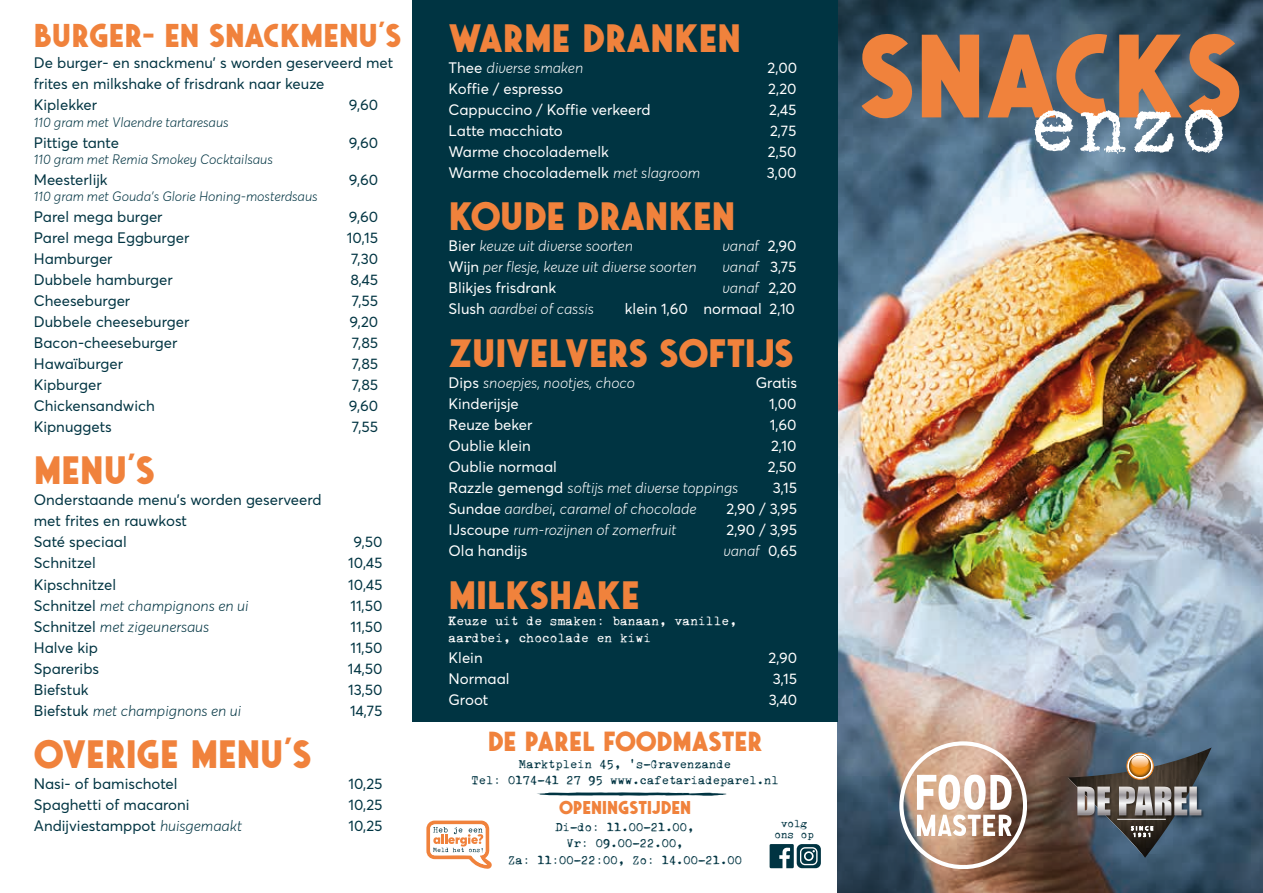
<style>
.page{position:relative;width:1263px;height:893px;background:#fff}
.page>*{position:absolute;margin:0;border:0;box-sizing:border-box;transform-origin:0 0}
.t1{font:700 118.35px "Saveur Sans";color:#f0823c}
.t2{font:77.25px "Swissa Piccola";color:#fff}
.t3{font:700 39.6px "Saveur Sans";color:#f0823c}
.t4{font:700 33px "Saveur Sans";color:#f0823c}
.t5{font:700 27.6px "Saveur Sans";color:#f0823c}
.t6{font:700 18.6px "Saveur Sans";color:#f0823c}
.t7{font:15px/21px "Averta";color:#003442}
.t8{font:15px "Averta";color:#fff}
.t9{font:italic 300 15px "Averta";color:#fff}
.t10{font:italic 300 15px "Averta";color:#003442}
.t11{font:italic 300 13.5px "Averta";color:#003442}
.t12{font:12px/16.5px "Swissa Piccola";color:#fff}
.t13{font:11.25px/16.5px "Swissa Piccola";color:#003442;text-align:center}
.t14{font:10.05px/10.5px "Swissa Piccola";color:#003442;text-align:center}
.s1{font-weight:400;font-style:normal}
.s2{font-weight:300;font-style:italic}
</style>
<div class="page">
<img style="left:838px;top:0;width:425px;height:893px">
<div style="left:412px;top:0;width:426px;height:722px;background:#003442"></div>
<svg style="left:537px;top:792px;width:190px;height:4px"></svg>
<img style="left:1068px;top:747px;width:143px;height:111px">
<svg style="left:1127px;top:753px;width:26px;height:26px"></svg>
<div style="left:1126px;top:753px;width:27px;height:26px;border:1px solid #f08015;border-radius:50%"></div>
<svg style="left:1129px;top:755px;width:22px;height:22px"></svg>
<svg style="left:1131px;top:755px;width:17px;height:13px"></svg>
<img style="left:1201px;top:785px;width:4px;height:34px">
<svg style="left:1067px;top:777px;width:134px;height:81px"></svg>
<svg style="left:426px;top:821px;width:66px;height:48px"></svg>
<svg style="left:899px;top:741px;width:128px;height:128px"></svg>
<svg style="left:770px;top:844px;width:51px;height:24px"></svg>
<h3 class="t4" style="left:34px;top:17px;width:369px">BURGER- EN SNACKMENU’S</h3>
<p class="t7" style="left:34px;top:52px;width:361px">De burger- en snackmenu’ s worden geserveerd met frites en milkshake of frisdrank naar keuze<br>Kiplekker</p>
<h3 class="t3" style="left:448px;top:16px;width:294px">WARME DRANKEN</h3>
<p class="t9" style="left:448px;top:58px;width:136px"><span class="s1">Thee</span> diverse smaken</p>
<p class="t8" style="left:768px;top:58px;width:31px">2,00</p>
<p class="t8" style="left:448px;top:79px;width:116px">Koffie / espresso</p>
<p class="t8" style="left:768px;top:79px;width:30px">2,20</p>
<p class="t8" style="left:448px;top:100px;width:204px">Cappuccino / Koffie verkeerd</p>
<p class="t8" style="left:769px;top:100px;width:29px">2,45</p>
<p class="t8" style="left:448px;top:121px;width:116px">Latte macchiato</p>
<p class="t8" style="left:770px;top:121px;width:28px">2,75</p>
<p class="t8" style="left:448px;top:142px;width:162px">Warme chocolademelk</p>
<p class="t8" style="left:768px;top:142px;width:30px">2,50</p>
<p class="t8" style="left:448px;top:163px;width:253px">Warme chocolademelk <span class="s2">met slagroom</span></p>
<p class="t8" style="left:767px;top:163px;width:31px">3,00</p>
<h3 class="t3" style="left:448px;top:195px;width:288px">KOUDE DRANKEN</h3>
<p class="t9" style="left:448px;top:237px;width:186px"><span class="s1">Bier</span> keuze uit diverse soorten</p>
<p class="t9" style="left:723px;top:237px;width:75px">vanaf <span class="s1">2,90</span></p>
<p class="t9" style="left:448px;top:258px;width:250px"><span class="s1">Wijn</span> per flesje, keuze uit diverse soorten</p>
<p class="t9" style="left:723px;top:258px;width:75px">vanaf <span class="s1">3,75</span></p>
<p class="t8" style="left:449px;top:279px;width:109px">Blikjes frisdrank</p>
<p class="t9" style="left:723px;top:279px;width:75px">vanaf <span class="s1">2,20</span></p>
<p class="t9" style="left:449px;top:300px;width:147px"><span class="s1">Slush</span> aardbei of cassis</p>
<p class="t8" style="left:625px;top:300px;width:172px">klein 1,60 normaal 2,10</p>
<h3 class="t3" style="left:448px;top:331px;width:347px">ZUIVELVERS SOFTIJS</h3>
<p class="t9" style="left:448px;top:373px;width:188px"><span class="s1">Dips</span> snoepjes, nootjes, choco</p>
<p class="t8" style="left:756px;top:373px;width:43px">Gratis</p>
<p class="t8" style="left:448px;top:394px;width:72px">Kinderijsje</p>
<p class="t8" style="left:769px;top:394px;width:29px">1,00</p>
<p class="t8" style="left:448px;top:415px;width:86px">Reuze beker</p>
<p class="t8" style="left:770px;top:415px;width:28px">1,60</p>
<p class="t8" style="left:448px;top:436px;width:84px">Oublie klein</p>
<p class="t8" style="left:771px;top:436px;width:27px">2,10</p>
<p class="t8" style="left:448px;top:457px;width:110px">Oublie normaal</p>
<p class="t8" style="left:768px;top:457px;width:30px">2,50</p>
<p class="t9" style="left:448px;top:478px;width:291px"><span class="s1">Razzle gemengd</span> softijs met diverse toppings</p>
<p class="t8" style="left:773px;top:478px;width:26px">3,15</p>
<p class="t9" style="left:448px;top:499px;width:250px"><span class="s1">Sundae</span> aardbei<span class="s1">,</span> caramel of chocolade</p>
<p class="t8" style="left:727px;top:499px;width:72px">2,90 / 3,95</p>
<p class="t9" style="left:448px;top:520px;width:230px"><span class="s1">IJscoupe</span> rum-rozijnen of zomerfruit</p>
<p class="t8" style="left:727px;top:520px;width:72px">2,90 / 3,95</p>
<p class="t8" style="left:448px;top:541px;width:80px">Ola handijs</p>
<p class="t9" style="left:723px;top:541px;width:75px">vanaf <span class="s1">0,65</span></p>
<h3 class="t3" style="left:448px;top:573px;width:193px">MILKSHAKE</h3>
<p class="t12" style="left:448px;top:614px;width:290px">Keuze uit de smaken: banaan, vanille, aardbei, chocolade en kiwi</p>
<p class="t8" style="left:448px;top:648px;width:36px">Klein</p>
<p class="t8" style="left:769px;top:648px;width:30px">2,90</p>
<p class="t8" style="left:448px;top:669px;width:63px">Normaal</p>
<p class="t8" style="left:773px;top:669px;width:26px">3,15</p>
<p class="t8" style="left:448px;top:690px;width:41px">Groot</p>
<p class="t8" style="left:769px;top:690px;width:30px">3,40</p>
<h3 class="t5" style="left:488px;top:726px;width:276px">DE PAREL FOODMASTER</h3>
<p class="t7" style="left:349px;top:94px;width:31px">9,60</p>
<p class="t11" style="left:34px;top:113px;width:196px">110 gram met Vlaendre tartaresaus</p>
<p class="t7" style="left:34px;top:132px;width:87px">Pittige tante</p>
<p class="t7" style="left:349px;top:132px;width:31px">9,60</p>
<p class="t11" style="left:34px;top:151px;width:241px">110 gram met Remia Smokey Cocktailsaus</p>
<p class="t7" style="left:34px;top:169px;width:75px">Meesterlijk</p>
<p class="t7" style="left:349px;top:169px;width:31px">9,60</p>
<p class="t11" style="left:34px;top:188px;width:285px">110 gram met Gouda’s Glorie Honing-mosterdsaus</p>
<p class="t7" style="left:34px;top:206px;width:130px">Parel mega burger</p>
<p class="t7" style="left:349px;top:206px;width:31px">9,60</p>
<p class="t7" style="left:34px;top:227px;width:157px">Parel mega Eggburger</p>
<p class="t7" style="left:347px;top:227px;width:33px">10,15</p>
<p class="t7" style="left:34px;top:248px;width:80px">Hamburger</p>
<p class="t7" style="left:351px;top:248px;width:29px">7,30</p>
<p class="t7" style="left:34px;top:269px;width:140px">Dubbele hamburger</p>
<p class="t7" style="left:350px;top:269px;width:29px">8,45</p>
<p class="t7" style="left:34px;top:290px;width:98px">Cheeseburger</p>
<p class="t7" style="left:352px;top:290px;width:28px">7,55</p>
<p class="t7" style="left:34px;top:311px;width:157px">Dubbele cheeseburger</p>
<p class="t7" style="left:350px;top:311px;width:30px">9,20</p>
<p class="t7" style="left:34px;top:332px;width:145px">Bacon-cheeseburger</p>
<p class="t7" style="left:352px;top:332px;width:28px">7,85</p>
<p class="t7" style="left:34px;top:353px;width:91px">Hawaïburger</p>
<p class="t7" style="left:352px;top:353px;width:28px">7,85</p>
<p class="t7" style="left:34px;top:374px;width:69px">Kipburger</p>
<p class="t7" style="left:352px;top:374px;width:28px">7,85</p>
<p class="t7" style="left:34px;top:395px;width:122px">Chickensandwich</p>
<p class="t7" style="left:349px;top:395px;width:31px">9,60</p>
<p class="t7" style="left:34px;top:416px;width:79px">Kipnuggets</p>
<p class="t7" style="left:352px;top:416px;width:28px">7,55</p>
<h3 class="t3" style="left:34px;top:449px;width:123px">MENU’S</h3>
<p class="t7" style="left:34px;top:490px;width:289px">Onderstaande menu’s worden geserveerd met frites en rauwkost<br>Saté speciaal</p>
<p class="t7" style="left:353px;top:532px;width:31px">9,50</p>
<p class="t7" style="left:34px;top:553px;width:64px">Schnitzel</p>
<p class="t7" style="left:348px;top:553px;width:36px">10,45</p>
<p class="t7" style="left:34px;top:574px;width:84px">Kipschnitzel</p>
<p class="t7" style="left:348px;top:574px;width:36px">10,45</p>
<p class="t10" style="left:34px;top:596px;width:216px"><span class="s1">Schnitzel</span> met champignons en ui</p>
<p class="t7" style="left:350px;top:595px;width:34px">11,50</p>
<p class="t10" style="left:34px;top:617px;width:177px"><span class="s1">Schnitzel</span> met zigeunersaus</p>
<p class="t7" style="left:350px;top:616px;width:34px">11,50</p>
<p class="t7" style="left:34px;top:637px;width:66px">Halve kip</p>
<p class="t7" style="left:350px;top:637px;width:34px">11,50</p>
<p class="t7" style="left:34px;top:658px;width:67px">Spareribs</p>
<p class="t7" style="left:348px;top:658px;width:36px">14,50</p>
<p class="t7" style="left:34px;top:679px;width:56px">Biefstuk</p>
<p class="t7" style="left:348px;top:679px;width:36px">13,50</p>
<p class="t10" style="left:34px;top:701px;width:209px"><span class="s1">Biefstuk</span> met champignons en ui</p>
<p class="t7" style="left:350px;top:700px;width:34px">14,75</p>
<h3 class="t3" style="left:34px;top:732px;width:279px">OVERIGE MENU’S</h3>
<p class="t7" style="left:34px;top:773px;width:145px">Nasi- of bamischotel</p>
<p class="t7" style="left:348px;top:773px;width:36px">10,25</p>
<p class="t7" style="left:34px;top:794px;width:157px">Spaghetti of macaroni</p>
<p class="t7" style="left:348px;top:794px;width:36px">10,25</p>
<p class="t7" style="left:34px;top:815px;width:210px">Andijviestamppot <span class="s2">huisgemaakt</span></p>
<p class="t7" style="left:348px;top:815px;width:36px">10,25</p>
<p class="t14" style="left:774px;top:819px;width:41px">volg ons op</p>
<p class="t13" style="left:471px;top:757px;width:309px">Marktplein 45, ‘s-Gravenzande<br>Tel: 0174-41 27 95 www.cafetariadeparel.nl</p>
<p class="t6" style="left:559px;top:798px;width:134px">OPENINGSTIJDEN</p>
<p class="t13" style="left:508px;top:820px;width:235px">Di-do: 11.00-21.00,<br>Vr: 09.00-22.00,<br>Za: 11:00-22:00, Zo: 14.00-21.00</p>
<h1 class="t1" style="left:858px;top:10px;width:386px">SNACKS</h1>
<h2 class="t2" style="left:1028px;top:77px;width:202px">enzo</h2>
</div>
